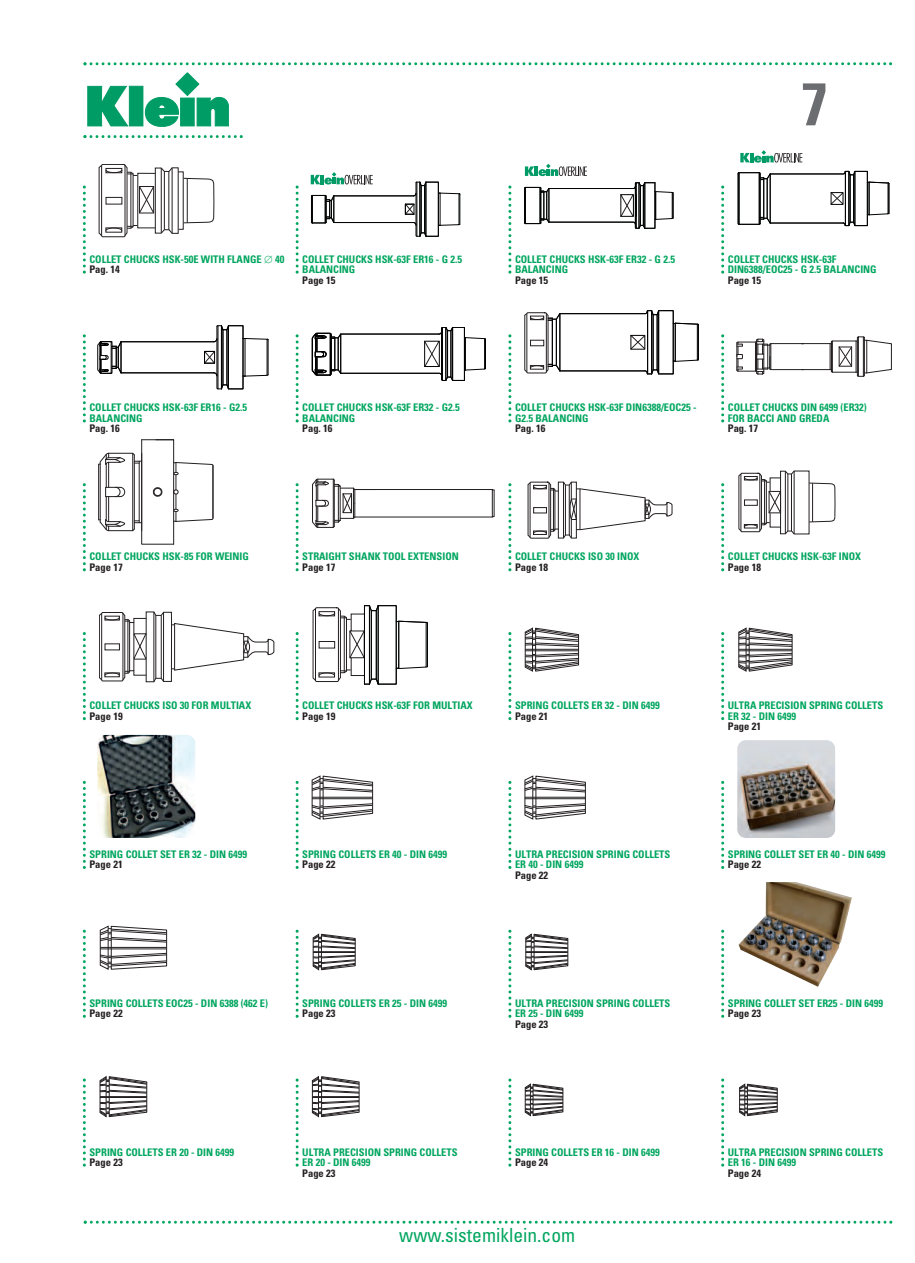
<style>
.page{position:relative;width:915px;height:1263px;background:#fff}
.page>*{position:absolute;margin:0;border:0;box-sizing:border-box;transform-origin:0 0}
.t1{font:700 condensed 60px "Univers";color:#6c6d70}
.t2{font:condensed 19.5px "Univers";color:#00a65f}
.t3{font:700 condensed 10.5px/10.5px "Univers";color:#00a65f}
.t4{font:700 condensed 10.5px "Univers";color:#231f20}
</style>
<div class="page">
<svg style="left:87px;top:86px;width:41px;height:40px"></svg>
<div style="left:129px;top:86px;width:14px;height:40px;background:#009c66;border:1px solid #009c66"></div>
<svg style="left:145px;top:73px;width:84px;height:54px"></svg>
<svg style="left:83px;top:62px;width:804px;height:3px"></svg>
<svg style="left:84px;top:1221px;width:803px;height:3px"></svg>
<svg style="left:83px;top:135px;width:160px;height:3px"></svg>
<svg style="left:83px;top:186px;width:3px;height:88px"></svg>
<svg style="left:295px;top:186px;width:3px;height:88px"></svg>
<svg style="left:508px;top:186px;width:3px;height:88px"></svg>
<svg style="left:721px;top:186px;width:3px;height:88px"></svg>
<svg style="left:83px;top:334px;width:3px;height:88px"></svg>
<svg style="left:295px;top:334px;width:3px;height:88px"></svg>
<svg style="left:508px;top:334px;width:3px;height:88px"></svg>
<svg style="left:721px;top:334px;width:3px;height:88px"></svg>
<svg style="left:83px;top:483px;width:3px;height:88px"></svg>
<svg style="left:295px;top:483px;width:3px;height:88px"></svg>
<svg style="left:508px;top:483px;width:3px;height:88px"></svg>
<svg style="left:721px;top:483px;width:3px;height:88px"></svg>
<svg style="left:83px;top:632px;width:3px;height:88px"></svg>
<svg style="left:99px;top:164px;width:115px;height:73px"></svg>
<hr style="left:268px;top:340px;width:1px;height:35px;background:#000">
<svg style="left:243px;top:338px;width:25px;height:39px"></svg>
<hr style="left:121px;top:341px;width:93px;height:1px;background:#000">
<hr style="left:121px;top:373px;width:93px;height:1px;background:#000">
<svg style="left:204px;top:325px;width:25px;height:65px"></svg>
<svg style="left:97px;top:341px;width:25px;height:33px"></svg>
<svg style="left:98px;top:439px;width:115px;height:106px"></svg>
<svg style="left:99px;top:612px;width:175px;height:70px"></svg>
<svg style="left:312px;top:605px;width:67px;height:80px"></svg>
<div style="left:377px;top:605px;width:19px;height:79px;border:1px solid #020404"></div>
<hr style="left:427px;top:623px;width:1px;height:44px;background:#020404">
<svg style="left:396px;top:620px;width:31px;height:49px"></svg>
<hr style="left:485px;top:339px;width:1px;height:30px;background:#000">
<svg style="left:311px;top:327px;width:174px;height:54px"></svg>
<hr style="left:354px;top:489px;width:138px;height:1px;background:#231f20">
<hr style="left:354px;top:517px;width:138px;height:1px;background:#231f20">
<svg style="left:491px;top:489px;width:3px;height:29px"></svg>
<svg style="left:312px;top:478px;width:64px;height:50px"></svg>
<hr style="left:353px;top:488px;width:1px;height:30px;background:#231f20">
<svg style="left:673px;top:323px;width:25px;height:39px"></svg>
<svg style="left:524px;top:310px;width:135px;height:65px"></svg>
<hr style="left:770px;top:369px;width:59px;height:1px;background:#231f20">
<hr style="left:770px;top:343px;width:59px;height:1px;background:#231f20">
<svg style="left:736px;top:338px;width:35px;height:37px"></svg>
<svg style="left:829px;top:336px;width:62px;height:41px"></svg>
<svg style="left:295px;top:632px;width:3px;height:88px"></svg>
<svg style="left:508px;top:632px;width:3px;height:88px"></svg>
<svg style="left:721px;top:632px;width:3px;height:88px"></svg>
<svg style="left:83px;top:781px;width:3px;height:88px"></svg>
<svg style="left:295px;top:781px;width:3px;height:88px"></svg>
<svg style="left:508px;top:781px;width:3px;height:88px"></svg>
<svg style="left:721px;top:781px;width:3px;height:88px"></svg>
<svg style="left:83px;top:930px;width:3px;height:88px"></svg>
<svg style="left:295px;top:930px;width:3px;height:88px"></svg>
<svg style="left:508px;top:930px;width:3px;height:88px"></svg>
<svg style="left:721px;top:930px;width:3px;height:88px"></svg>
<svg style="left:83px;top:1078px;width:3px;height:88px"></svg>
<svg style="left:295px;top:1078px;width:3px;height:88px"></svg>
<svg style="left:508px;top:1078px;width:3px;height:88px"></svg>
<svg style="left:721px;top:1078px;width:3px;height:88px"></svg>
<svg style="left:438px;top:193px;width:22px;height:33px"></svg>
<hr style="left:334px;top:196px;width:79px;height:1px;background:#020404">
<hr style="left:334px;top:222px;width:79px;height:1px;background:#020404">
<svg style="left:405px;top:182px;width:21px;height:55px"></svg>
<svg style="left:311px;top:195px;width:23px;height:28px"></svg>
<svg style="left:310px;top:172px;width:62px;height:13px"></svg>
<hr style="left:888px;top:183px;width:1px;height:31px;background:#020404">
<svg style="left:867px;top:182px;width:21px;height:33px"></svg>
<svg style="left:737px;top:171px;width:118px;height:56px"></svg>
<svg style="left:524px;top:164px;width:149px;height:65px"></svg>
<svg style="left:740px;top:150px;width:62px;height:13px"></svg>
<svg style="left:527px;top:481px;width:145px;height:58px"></svg>
<svg style="left:738px;top:470px;width:97px;height:65px"></svg>
<svg style="left:524px;top:627px;width:55px;height:45px"></svg>
<svg style="left:738px;top:627px;width:54px;height:45px"></svg>
<svg style="left:311px;top:775px;width:62px;height:45px"></svg>
<svg style="left:524px;top:775px;width:61px;height:45px"></svg>
<img style="left:97px;top:735px;width:98px;height:103px;border-radius:9px">
<img style="left:737px;top:740px;width:97px;height:98px;border-radius:9px">
<svg style="left:312px;top:933px;width:44px;height:37px"></svg>
<svg style="left:525px;top:933px;width:43px;height:37px"></svg>
<svg style="left:99px;top:925px;width:68px;height:45px"></svg>
<img style="left:738px;top:882px;width:113px;height:105px">
<svg style="left:99px;top:1076px;width:48px;height:41px"></svg>
<svg style="left:311px;top:1076px;width:48px;height:41px"></svg>
<svg style="left:524px;top:1083px;width:39px;height:34px"></svg>
<svg style="left:739px;top:1083px;width:38px;height:34px"></svg>
<p class="t1" style="left:800px;top:82px;width:28px">7</p>
<p class="t3" style="left:89px;top:255px;width:196px">COLLET CHUCKS HSK-50E WITH FLANGE ∅ 40</p>
<p class="t4" style="left:89px;top:266px;width:32px">Pag. 14</p>
<p class="t3" style="left:302px;top:255px;width:161px">COLLET CHUCKS HSK-63F ER16 - G 2.5<br>BALANCING</p>
<p class="t4" style="left:302px;top:276px;width:35px">Page 15</p>
<p class="t3" style="left:515px;top:255px;width:161px">COLLET CHUCKS HSK-63F ER32 - G 2.5<br>BALANCING</p>
<p class="t4" style="left:515px;top:276px;width:35px">Page 15</p>
<p class="t3" style="left:727px;top:255px;width:150px">COLLET CHUCKS HSK-63F<br>DIN6388/EOC25 - G 2.5 BALANCING</p>
<p class="t4" style="left:727px;top:276px;width:35px">Page 15</p>
<p class="t3" style="left:89px;top:404px;width:159px">COLLET CHUCKS HSK-63F ER16 - G2.5<br>BALANCING</p>
<p class="t4" style="left:89px;top:425px;width:32px">Pag. 16</p>
<p class="t3" style="left:302px;top:404px;width:159px">COLLET CHUCKS HSK-63F ER32 - G2.5<br>BALANCING</p>
<p class="t4" style="left:302px;top:425px;width:32px">Pag. 16</p>
<p class="t3" style="left:515px;top:404px;width:183px">COLLET CHUCKS HSK-63F DIN6388/EOC25 -<br>G2.5 BALANCING</p>
<p class="t4" style="left:515px;top:425px;width:32px">Pag. 16</p>
<p class="t3" style="left:727px;top:404px;width:140px">COLLET CHUCKS DIN 6499 (ER32)</p>
<p class="t3" style="left:727px;top:414px;width:103px">FOR BACCI AND GREDA</p>
<p class="t4" style="left:727px;top:425px;width:32px">Pag. 17</p>
<p class="t3" style="left:89px;top:552px;width:161px">COLLET CHUCKS HSK-85 FOR WEINIG</p>
<p class="t4" style="left:89px;top:563px;width:35px">Page 17</p>
<p class="t3" style="left:302px;top:552px;width:158px">STRAIGHT SHANK TOOL EXTENSION</p>
<p class="t4" style="left:302px;top:563px;width:35px">Page 17</p>
<p class="t3" style="left:515px;top:552px;width:126px">COLLET CHUCKS ISO 30 INOX</p>
<p class="t4" style="left:515px;top:563px;width:35px">Page 18</p>
<p class="t3" style="left:727px;top:552px;width:135px">COLLET CHUCKS HSK-63F INOX</p>
<p class="t4" style="left:727px;top:563px;width:35px">Page 18</p>
<p class="t3" style="left:89px;top:701px;width:163px">COLLET CHUCKS ISO 30 FOR MULTIAX</p>
<p class="t4" style="left:89px;top:712px;width:35px">Page 19</p>
<p class="t3" style="left:302px;top:701px;width:172px">COLLET CHUCKS HSK-63F FOR MULTIAX</p>
<p class="t4" style="left:302px;top:712px;width:35px">Page 19</p>
<p class="t3" style="left:515px;top:701px;width:146px">SPRING COLLETS ER 32 - DIN 6499</p>
<p class="t4" style="left:515px;top:712px;width:35px">Page 21</p>
<p class="t3" style="left:727px;top:701px;width:157px">ULTRA PRECISION SPRING COLLETS<br>ER 32 - DIN 6499</p>
<p class="t4" style="left:727px;top:722px;width:35px">Page 21</p>
<p class="t3" style="left:89px;top:850px;width:159px">SPRING COLLET SET ER 32 - DIN 6499</p>
<p class="t4" style="left:89px;top:861px;width:35px">Page 21</p>
<p class="t3" style="left:302px;top:850px;width:146px">SPRING COLLETS ER 40 - DIN 6499</p>
<p class="t4" style="left:302px;top:861px;width:35px">Page 22</p>
<p class="t3" style="left:515px;top:850px;width:157px">ULTRA PRECISION SPRING COLLETS<br>ER 40 - DIN 6499</p>
<p class="t4" style="left:515px;top:871px;width:35px">Page 22</p>
<p class="t3" style="left:89px;top:999px;width:180px">SPRING COLLETS EOC25 - DIN 6388 (462 E)</p>
<p class="t4" style="left:89px;top:1010px;width:35px">Page 22</p>
<p class="t3" style="left:302px;top:999px;width:146px">SPRING COLLETS ER 25 - DIN 6499</p>
<p class="t4" style="left:302px;top:1010px;width:35px">Page 23</p>
<p class="t3" style="left:515px;top:999px;width:157px">ULTRA PRECISION SPRING COLLETS<br>ER 25 - DIN 6499</p>
<p class="t4" style="left:515px;top:1020px;width:35px">Page 23</p>
<p class="t3" style="left:727px;top:850px;width:159px">SPRING COLLET SET ER 40 - DIN 6499</p>
<p class="t4" style="left:727px;top:861px;width:35px">Page 22</p>
<p class="t3" style="left:727px;top:999px;width:157px">SPRING COLLET SET ER25 - DIN 6499</p>
<p class="t4" style="left:727px;top:1010px;width:35px">Page 23</p>
<p class="t3" style="left:89px;top:1148px;width:146px">SPRING COLLETS ER 20 - DIN 6499</p>
<p class="t4" style="left:89px;top:1158px;width:35px">Page 23</p>
<p class="t3" style="left:302px;top:1148px;width:157px">ULTRA PRECISION SPRING COLLETS<br>ER 20 - DIN 6499</p>
<p class="t4" style="left:302px;top:1169px;width:35px">Page 23</p>
<p class="t3" style="left:515px;top:1148px;width:146px">SPRING COLLETS ER 16 - DIN 6499</p>
<p class="t4" style="left:515px;top:1158px;width:35px">Page 24</p>
<p class="t3" style="left:727px;top:1148px;width:157px">ULTRA PRECISION SPRING COLLETS<br>ER 16 - DIN 6499</p>
<p class="t4" style="left:727px;top:1169px;width:35px">Page 24</p>
<p class="t2" style="left:399px;top:1227px;width:177px">www.sistemiklein.com</p>
</div>
